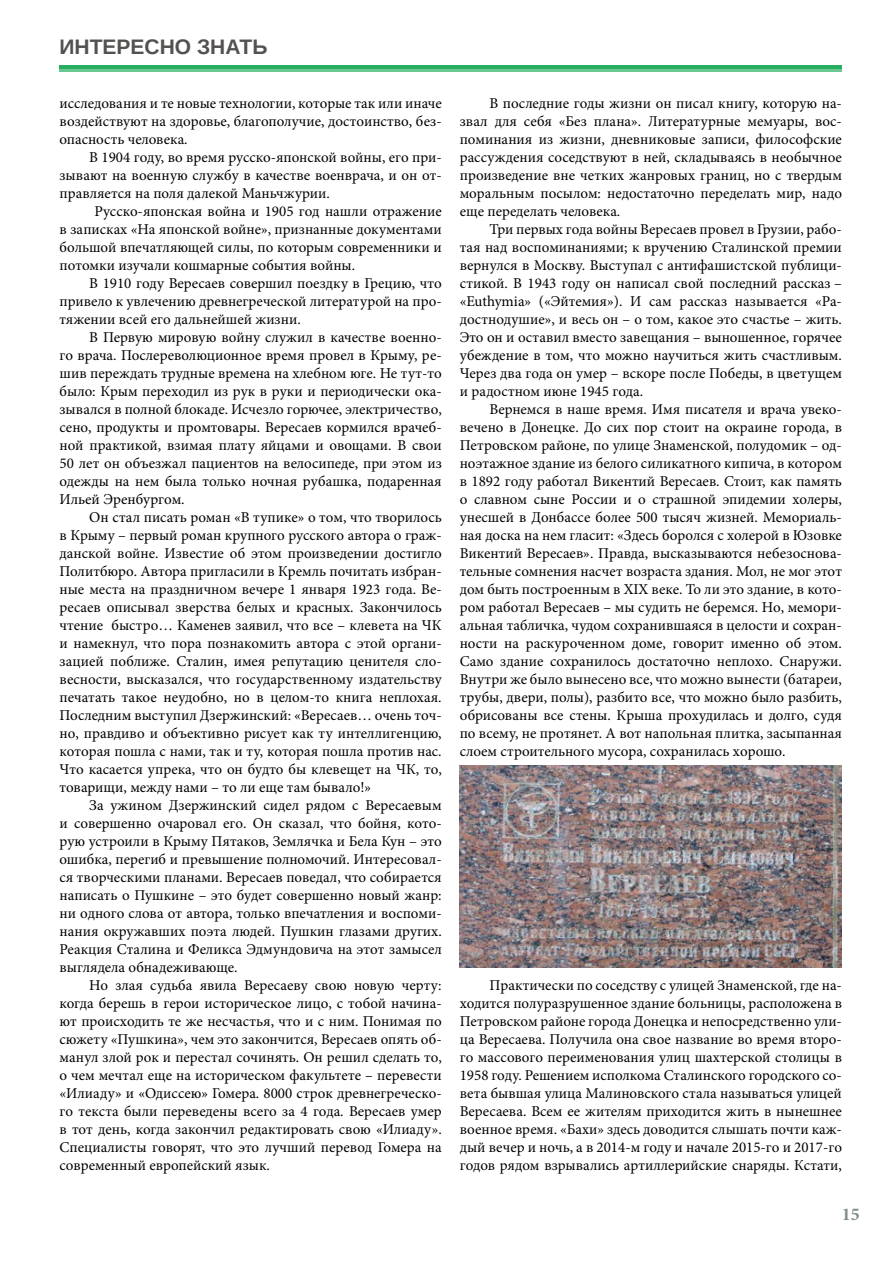
<style>
.page{position:relative;width:893px;height:1263px;background:#fff}
.page>*{position:absolute;margin:0;border:0;box-sizing:border-box;transform-origin:0 0}
.t1{font:700 21px "Arimo";color:#545250}
.t2{font:700 18px "Minion Pro";color:#7f8c8d}
.t3{font:15px/18px "Minion Pro";color:#000;text-align:justify}
</style>
<div class="page">
<div style="left:60px;top:65px;width:782px;height:5px;background:#27ae60"></div>
<hr style="left:60px;top:70px;width:782px;height:2px;background:#6cc893">
<img style="left:460px;top:765px;width:382px;height:203px">
<h1 class="t1" style="left:60px;top:32px;width:209px">ИНТЕРЕСНО ЗНАТЬ</h1>
<p class="t3" style="left:60px;top:94px;width:384px">исследования и те новые технологии, которые так или иначе воздействуют на здоровье, благополучие, достоинство, без&shy;опасность человека.</p>
<p class="t3" style="left:60px;top:148px;width:384px;text-indent:30px">В 1904 году, во время русско-японской войны, его при&shy;зывают на военную службу в качестве военврача, и он от&shy;правляется на поля далекой Маньчжурии.</p>
<p class="t3" style="left:60px;top:202px;width:384px;text-indent:35px">Русско-японская война и 1905 год нашли отражение в записках «На японской войне», признанные документами большой впечатляющей силы, по которым современники и потомки изучали кошмарные события войны.</p>
<p class="t3" style="left:60px;top:274px;width:384px;text-indent:30px">В 1910 году Вересаев совершил поездку в Грецию, что привело к увлечению древнегреческой литературой на про&shy;тяжении всей его дальнейшей жизни.</p>
<p class="t3" style="left:60px;top:328px;width:384px;text-indent:30px">В Первую мировую войну служил в качестве военно&shy;го врача. Послереволюционное время провел в Крыму, ре&shy;шив переждать трудные времена на хлебном юге. Не тут-то было: Крым переходил из рук в руки и периодически ока&shy;зывался в полной блокаде. Исчезло горючее, электричество, сено, продукты и промтовары. Вересаев кормился врачеб&shy;ной практикой, взимая плату яйцами и овощами. В свои 50 лет он объезжал пациентов на велосипеде, при этом из одежды на нем была только ночная рубашка, подаренная Ильей Эренбургом.</p>
<p class="t3" style="left:60px;top:508px;width:384px;text-indent:30px">Он стал писать роман «В тупике» о том, что творилось в Крыму – первый роман крупного русского автора о граж&shy;данской войне. Известие об этом произведении достигло Политбюро. Автора пригласили в Кремль почитать избран&shy;ные места на праздничном вечере 1 января 1923 года. Ве&shy;ресаев описывал зверства белых и красных. Закончилось чтение быстро… Каменев заявил, что все – клевета на ЧК и намекнул, что пора познакомить автора с этой органи&shy;зацией поближе. Сталин, имея репутацию ценителя сло&shy;весности, высказался, что государственному издательству печатать такое неудобно, но в целом-то книга неплохая.<br>Последним выступил Дзержинский: «Вересаев… очень точ&shy;но, правдиво и объективно рисует как ту интеллигенцию, которая пошла с нами, так и ту, которая пошла против нас.<br>Что касается упрека, что он будто бы клевещет на ЧК, то, товарищи, между нами – то ли еще там бывало!»</p>
<p class="t3" style="left:60px;top:796px;width:384px;text-indent:30px">За ужином Дзержинский сидел рядом с Вересаевым и совершенно очаровал его. Он сказал, что бойня, кото&shy;рую устроили в Крыму Пятаков, Землячка и Бела Кун – это ошибка, перегиб и превышение полномочий. Интересовал&shy;ся творческими планами. Вересаев поведал, что собирается написать о Пушкине – это будет совершенно новый жанр: ни одного слова от автора, только впечатления и воспоми&shy;нания окружавших поэта людей. Пушкин глазами других.<br>Реакция Сталина и Феликса Эдмундовича на этот замысел выглядела обнадеживающе.</p>
<p class="t3" style="left:60px;top:976px;width:384px;text-indent:30px">Но злая судьба явила Вересаеву свою новую черту: когда берешь в герои историческое лицо, с тобой начина&shy;ют происходить те же несчастья, что и с ним. Понимая по сюжету «Пушкина», чем это закончится, Вересаев опять об&shy;манул злой рок и перестал сочинять. Он решил сделать то, о чем мечтал еще на историческом факультете – перевести «Илиаду» и «Одиссею» Гомера. 8000 строк древнегреческо&shy;го текста были переведены всего за 4 года. Вересаев умер в тот день, когда закончил редактировать свою «Илиаду».<br>Специалисты говорят, что это лучший перевод Гомера на современный европейский язык.</p>
<p class="t3" style="left:460px;top:94px;width:384px;text-indent:30px">В последние годы жизни он писал книгу, которую на&shy;звал для себя «Без плана». Литературные мемуары, вос&shy;поминания из жизни, дневниковые записи, философские рассуждения соседствуют в ней, складываясь в необычное произведение вне четких жанровых границ, но с твердым моральным посылом: недостаточно переделать мир, надо еще переделать человека.</p>
<p class="t3" style="left:460px;top:220px;width:384px;text-indent:30px">Три первых года войны Вересаев провел в Грузии, рабо&shy;тая над воспоминаниями; к вручению Сталинской премии вернулся в Москву. Выступал с антифашистской публици&shy;стикой. В 1943 году он написал свой последний рассказ – «Euthymia» («Эйтемия»). И сам рассказ называется «Ра&shy;достнодушие», и весь он – о том, какое это счастье – жить.<br>Это он и оставил вместо завещания – выношенное, горячее убеждение в том, что можно научиться жить счастливым.<br>Через два года он умер – вскоре после Победы, в цветущем и радостном июне 1945 года.</p>
<p class="t3" style="left:460px;top:400px;width:384px;text-indent:30px">Вернемся в наше время. Имя писателя и врача увеко&shy;вечено в Донецке. До сих пор стоит на окраине города, в Петровском районе, по улице Знаменской, полудомик – од&shy;ноэтажное здание из белого силикатного кипича, в котором в 1892 году работал Викентий Вересаев. Стоит, как память о славном сыне России и о страшной эпидемии холеры, унесшей в Донбассе более 500 тысяч жизней. Мемориаль&shy;ная доска на нем гласит: «Здесь боролся с холерой в Юзовке Викентий Вересаев». Правда, высказываются небезоснова&shy;тельные сомнения насчет возраста здания. Мол, не мог этот дом быть построенным в XIX веке. То ли это здание, в кото&shy;ром работал Вересаев – мы судить не беремся. Но, мемори&shy;альная табличка, чудом сохранившаяся в целости и сохран&shy;ности на раскуроченном доме, говорит именно об этом.<br>Само здание сохранилось достаточно неплохо. Снаружи.<br>Внутри же было вынесено все, что можно вынести (батареи, трубы, двери, полы), разбито все, что можно было разбить, обрисованы все стены. Крыша прохудилась и долго, судя по всему, не протянет. А вот напольная плитка, засыпанная слоем строительного мусора, сохранилась хорошо.</p>
<p class="t3" style="left:460px;top:976px;width:384px;text-indent:30px">Практически по соседству с улицей Знаменской, где на&shy;ходится полуразрушенное здание больницы, расположена в Петровском районе города Донецка и непосредственно ули&shy;ца Вересаева. Получила она свое название во время второ&shy;го массового переименования улиц шахтерской столицы в 1958 году. Решением исполкома Сталинского городского со&shy;вета бывшая улица Малиновского стала называться улицей Вересаева. Всем ее жителям приходится жить в нынешнее военное время. «Бахи» здесь доводится слышать почти каж&shy;дый вечер и ночь, а в 2014-м году и начале 2015-го и 2017-го годов рядом взрывались артиллерийские снаряды. Кстати,</p>
<p class="t2" style="left:842px;top:1202px;width:19px">15</p>
</div>
